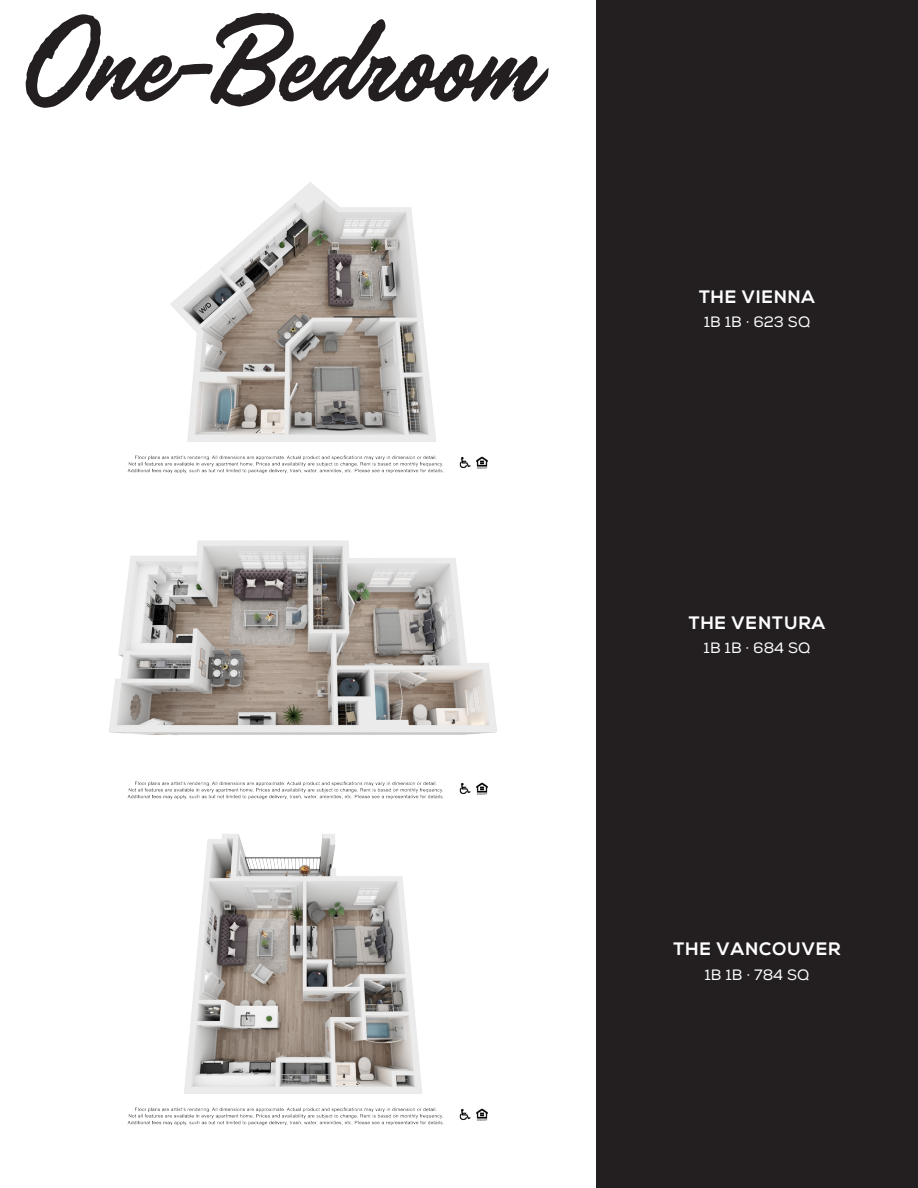
<style>
.page{position:relative;width:918px;height:1188px;background:#fff}
.page>*{position:absolute;margin:0;border:0;box-sizing:border-box;transform-origin:0 0}
.t1{font:135px "Handelson One";color:#231f20}
.t2{font:700 18px "Nexa";letter-spacing:.05em;color:#fff}
.t3{font:15px "Nexa";letter-spacing:.005em;color:#fff}
</style>
<div class="page">
<img style="left:127px;top:182px;width:361px;height:292px">
<img style="left:109px;top:540px;width:388px;height:260px">
<img style="left:127px;top:834px;width:361px;height:292px">
<div style="left:596px;top:0;width:322px;height:1188px;background:#231f20"></div>
<p class="t1" style="left:15px;top:-11px;width:517px">One-Bedroom</p>
<p class="t2" style="left:699px;top:286px;width:118px">THE VIENNA</p>
<p class="t3" style="left:704px;top:313px;width:108px">1B 1B · 623 SQ</p>
<p class="t2" style="left:689px;top:612px;width:138px">THE VENTURA</p>
<p class="t3" style="left:704px;top:639px;width:108px">1B 1B · 684 SQ</p>
<p class="t2" style="left:674px;top:938px;width:168px">THE VANCOUVER</p>
<p class="t3" style="left:705px;top:965px;width:106px">1B 1B · 784 SQ</p>
</div>
